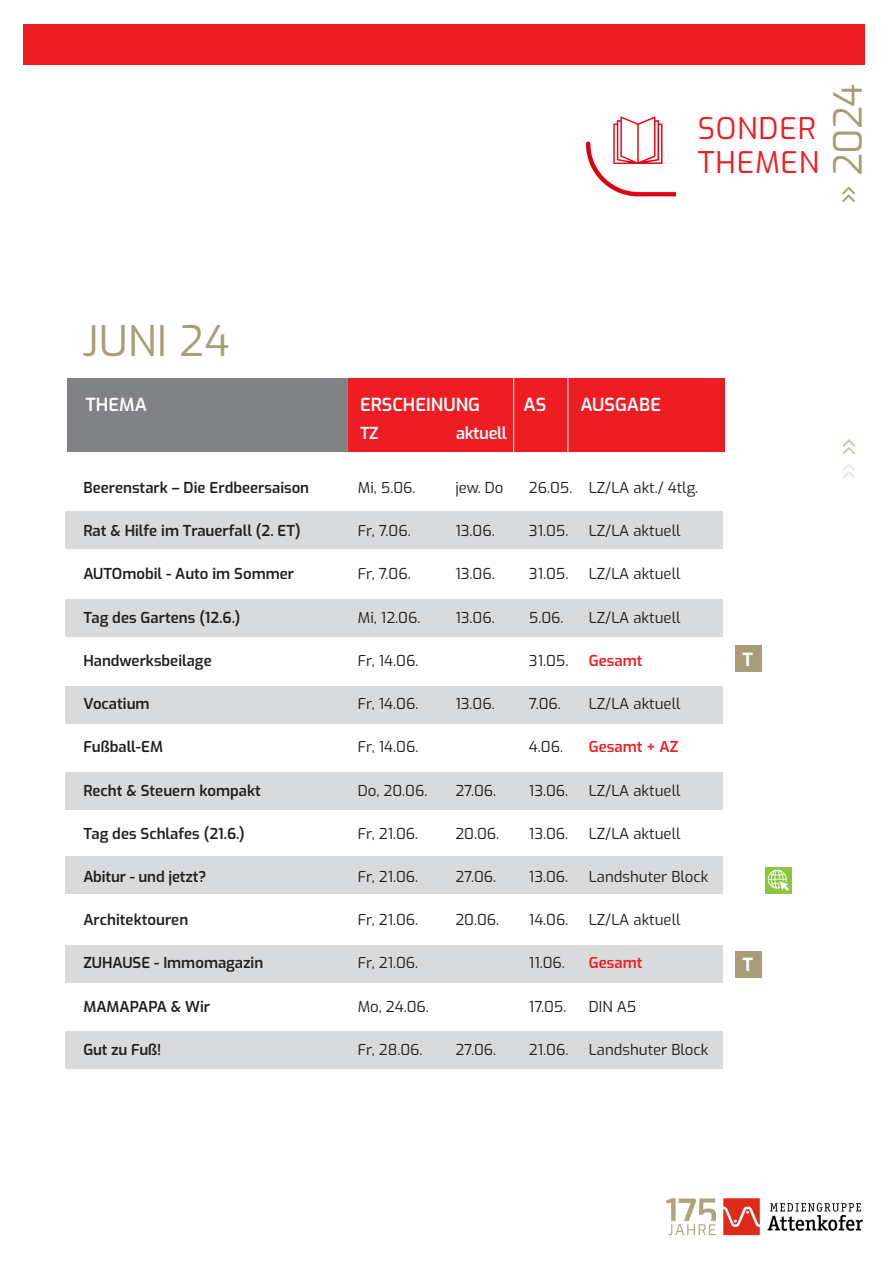
<style>
.page{position:relative;width:893px;height:1263px;background:#fff}
.page>*{position:absolute;margin:0;border:0;box-sizing:border-box;transform-origin:0 0}
.t1{font:42px "Exo";letter-spacing:.01em;color:#a99d79}
.t2{font:38.85px "Exo";color:#a99d79}
.t3{font:30.15px "Exo";color:#ebe7de}
.t4{font:29.85px/33.8px "Exo";letter-spacing:.03em;color:#ee1d23}
.t5{font:600 20.25px "Exo";color:#fff}
.t6{font:600 18px "Exo";color:#fff}
.t7{font:700 18px "Exo";color:#fff}
.t8{font:600 16.5px "Exo";letter-spacing:-.02em;color:#fff}
.t9{font:15px "Exo";color:#231f20}
.t10{font:600 15px "Exo";color:#231f20}
.t11{font:600 15px "Exo";color:#ee1d23}
.s1{font-size:31.5px}
.s2{color:#ccc4ae}
</style>
<div class="page">
<div style="left:65px;top:511px;width:657px;height:38px;background:#d9dadc"></div>
<div style="left:65px;top:599px;width:657px;height:38px;background:#d9dadc"></div>
<div style="left:65px;top:686px;width:657px;height:38px;background:#d9dadc"></div>
<div style="left:65px;top:772px;width:657px;height:38px;background:#d9dadc"></div>
<div style="left:65px;top:944px;width:657px;height:38px;background:#d9dadc"></div>
<div style="left:65px;top:856px;width:657px;height:38px;background:#d9dadc"></div>
<div style="left:65px;top:1031px;width:657px;height:37px;background:#d9dadc"></div>
<div style="left:23px;top:24px;width:842px;height:40px;background:#ee1d23"></div>
<div style="left:68px;top:378px;width:656px;height:73px;background:#ee1d23"></div>
<hr style="left:513px;top:368px;width:1px;height:90px;background:#fff">
<hr style="left:567px;top:368px;width:1px;height:90px;background:#fff">
<hr style="left:346px;top:368px;width:1px;height:90px;background:#fff">
<div style="left:67px;top:378px;width:279px;height:73px;background:#808285"></div>
<div style="left:735px;top:951px;width:27px;height:26px;background:#a99d79"></div>
<div style="left:735px;top:646px;width:27px;height:26px;background:#a99d79"></div>
<div style="left:765px;top:867px;width:27px;height:27px;background:#8bc63e"></div>
<svg style="left:767px;top:869px;width:22px;height:22px"></svg>
<img style="left:586px;top:116px;width:89px;height:81px">
<img style="left:666px;top:1198px;width:197px;height:38px">
<p class="t4" style="left:698px;top:110px;width:123px">SONDER<br>THEMEN</p>
<p class="t2" style="left:820px;top:204px;width:122px;rotate:-90deg"><span class="s1">»</span> 2024</p>
<p class="t1" style="left:82px;top:310px;width:148px">JUNI 24</p>
<p class="t5" style="left:83px;top:384px;width:71px">THEMA</p>
<p class="t5" style="left:358px;top:384px;width:137px">ERSCHEINUNG</p>
<p class="t5" style="left:529px;top:384px;width:92px">AUSGABE</p>
<p class="t6" style="left:86px;top:391px;width:63px">THEMA</p>
<p class="t6" style="left:360px;top:391px;width:122px">ERSCHEINUNG</p>
<p class="t6" style="left:523px;top:391px;width:24px">AS</p>
<p class="t6" style="left:580px;top:391px;width:82px">AUSGABE</p>
<p class="t8" style="left:360px;top:421px;width:20px">TZ</p>
<p class="t8" style="left:456px;top:421px;width:52px">aktuell</p>
<p class="t10" style="left:83px;top:477px;width:227px">Beerenstark – Die Erdbeersaison</p>
<p class="t9" style="left:358px;top:477px;width:59px">Mi, 5.06.</p>
<p class="t9" style="left:455px;top:477px;width:50px">jew. Do</p>
<p class="t9" style="left:529px;top:477px;width:171px">26.05. LZ/LA akt./ 4tlg.</p>
<p class="t10" style="left:83px;top:520px;width:219px">Rat &amp; Hilfe im Trauerfall (2. ET)</p>
<p class="t9" style="left:358px;top:520px;width:54px">Fr, 7.06.</p>
<p class="t9" style="left:455px;top:520px;width:41px">13.06.</p>
<p class="t9" style="left:529px;top:520px;width:41px">31.05.</p>
<p class="t9" style="left:589px;top:520px;width:93px">LZ/LA aktuell</p>
<p class="t10" style="left:83px;top:563px;width:212px">AUTOmobil - Auto im Sommer</p>
<p class="t9" style="left:358px;top:563px;width:54px">Fr, 7.06.</p>
<p class="t9" style="left:455px;top:563px;width:41px">13.06.</p>
<p class="t9" style="left:529px;top:563px;width:41px">31.05.</p>
<p class="t9" style="left:589px;top:563px;width:93px">LZ/LA aktuell</p>
<p class="t10" style="left:83px;top:606px;width:159px">Tag des Gartens (12.6.)</p>
<p class="t9" style="left:358px;top:606px;width:64px">Mi, 12.06.</p>
<p class="t9" style="left:455px;top:606px;width:41px">13.06.</p>
<p class="t9" style="left:529px;top:606px;width:36px">5.06.</p>
<p class="t9" style="left:589px;top:606px;width:93px">LZ/LA aktuell</p>
<p class="t10" style="left:83px;top:650px;width:130px">Handwerksbeilage</p>
<p class="t9" style="left:358px;top:650px;width:62px">Fr, 14.06.</p>
<p class="t9" style="left:529px;top:650px;width:41px">31.05.</p>
<p class="t11" style="left:589px;top:650px;width:55px">Gesamt</p>
<p class="t10" style="left:83px;top:693px;width:68px">Vocatium</p>
<p class="t9" style="left:358px;top:693px;width:62px">Fr, 14.06.</p>
<p class="t9" style="left:455px;top:693px;width:41px">13.06.</p>
<p class="t9" style="left:529px;top:693px;width:33px">7.06.</p>
<p class="t9" style="left:589px;top:693px;width:93px">LZ/LA aktuell</p>
<p class="t10" style="left:83px;top:736px;width:81px">Fußball-EM</p>
<p class="t9" style="left:358px;top:736px;width:62px">Fr, 14.06.</p>
<p class="t9" style="left:529px;top:736px;width:36px">4.06.</p>
<p class="t11" style="left:589px;top:736px;width:91px">Gesamt + AZ</p>
<p class="t10" style="left:83px;top:779px;width:179px">Recht &amp; Steuern kompakt</p>
<p class="t9" style="left:358px;top:779px;width:71px">Do, 20.06.</p>
<p class="t9" style="left:455px;top:779px;width:42px">27.06.</p>
<p class="t9" style="left:529px;top:779px;width:41px">13.06.</p>
<p class="t9" style="left:589px;top:779px;width:93px">LZ/LA aktuell</p>
<p class="t10" style="left:83px;top:822px;width:163px">Tag des Schlafes (21.6.)</p>
<p class="t9" style="left:358px;top:822px;width:62px">Fr, 21.06.</p>
<p class="t9" style="left:455px;top:822px;width:45px">20.06.</p>
<p class="t9" style="left:529px;top:822px;width:41px">13.06.</p>
<p class="t9" style="left:589px;top:822px;width:93px">LZ/LA aktuell</p>
<p class="t10" style="left:83px;top:866px;width:124px">Abitur - und jetzt?</p>
<p class="t9" style="left:358px;top:866px;width:62px">Fr, 21.06.</p>
<p class="t9" style="left:455px;top:866px;width:42px">27.06.</p>
<p class="t9" style="left:529px;top:866px;width:41px">13.06.</p>
<p class="t9" style="left:589px;top:866px;width:121px">Landshuter Block</p>
<p class="t10" style="left:83px;top:909px;width:106px">Architektouren</p>
<p class="t9" style="left:358px;top:909px;width:62px">Fr, 21.06.</p>
<p class="t9" style="left:455px;top:909px;width:45px">20.06.</p>
<p class="t9" style="left:529px;top:909px;width:41px">14.06.</p>
<p class="t9" style="left:589px;top:909px;width:93px">LZ/LA aktuell</p>
<p class="t10" style="left:83px;top:952px;width:181px">ZUHAUSE - Immomagazin</p>
<p class="t9" style="left:358px;top:952px;width:62px">Fr, 21.06.</p>
<p class="t9" style="left:529px;top:952px;width:38px">11.06.</p>
<p class="t11" style="left:589px;top:952px;width:55px">Gesamt</p>
<p class="t10" style="left:83px;top:995px;width:128px">MAMAPAPA &amp; Wir</p>
<p class="t9" style="left:358px;top:995px;width:73px">Mo, 24.06.</p>
<p class="t9" style="left:529px;top:995px;width:39px">17.05.</p>
<p class="t9" style="left:589px;top:995px;width:49px">DIN A5</p>
<p class="t10" style="left:83px;top:1038px;width:79px">Gut zu Fuß!</p>
<p class="t9" style="left:358px;top:1038px;width:66px">Fr, 28.06.</p>
<p class="t9" style="left:455px;top:1038px;width:42px">27.06.</p>
<p class="t9" style="left:529px;top:1038px;width:41px">21.06.</p>
<p class="t9" style="left:589px;top:1038px;width:121px">Landshuter Block</p>
<p class="t7" style="left:743px;top:646px;width:12px">T</p>
<p class="t7" style="left:743px;top:951px;width:12px">T</p>
<p class="t3" style="left:825px;top:480px;width:44px;rotate:-90deg">»<span class="s2">»</span></p>
</div>
